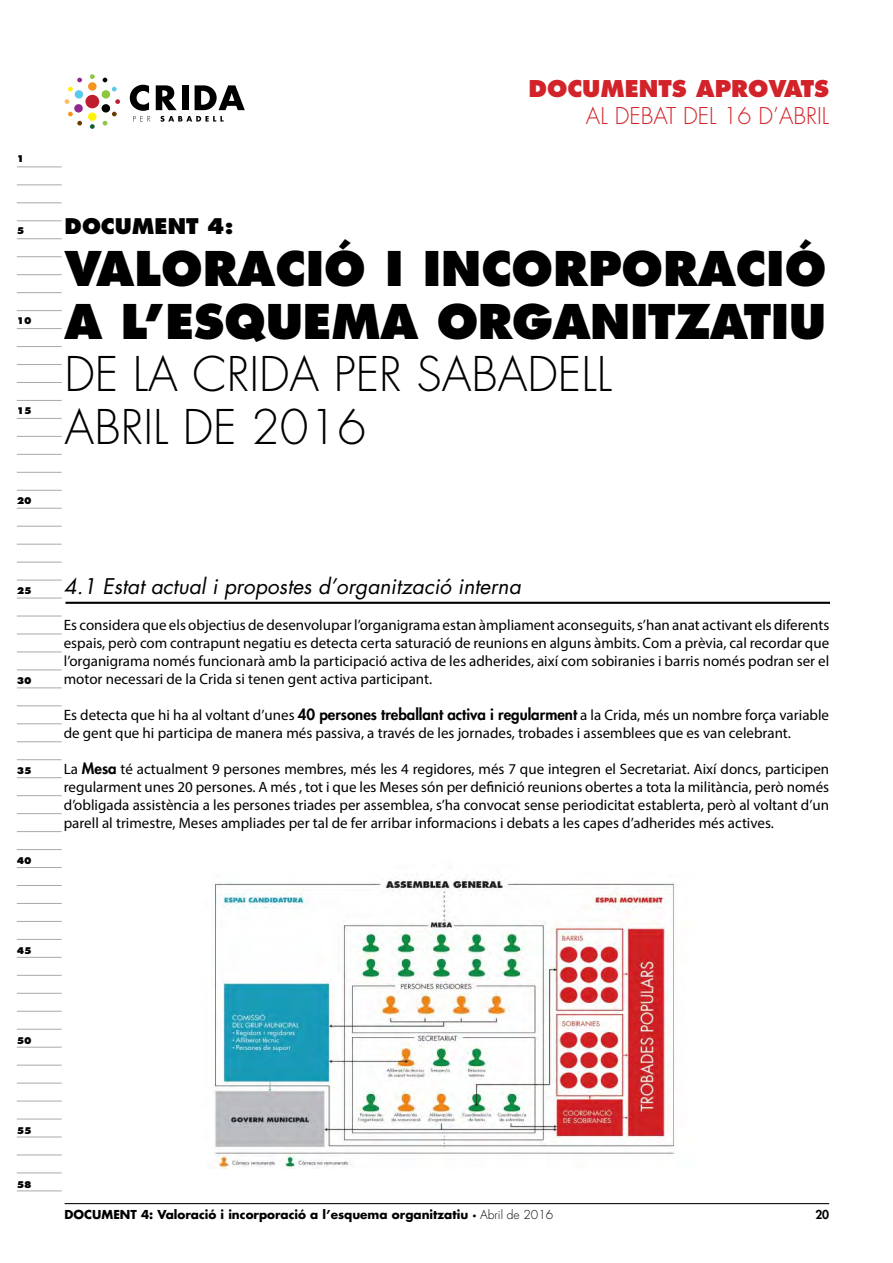
<style>
.page{position:relative;width:893px;height:1263px;background:#fff}
.page>*{position:absolute;margin:0;border:0;box-sizing:border-box;transform-origin:0 0}
.t1{font:800 46.5px/52.5px "Futura LT";letter-spacing:-.005em;color:#000}
.t2{font:300 46.5px/52.5px "Futura LT";color:#000}
.t3{font:300 22.5px "Futura LT";color:#d2232a}
.t4{font:800 22.5px "Futura LT";color:#d2232a}
.t5{font:italic 21px "Futura LT";color:#000}
.t6{font:800 21px "Futura LT";color:#000}
.t7{font:15px/18px "Myriad Pro";color:#000;text-align:justify}
.t8{font:700 12px "Futura LT";color:#000}
.t9{font:800 12px "Futura LT";color:#000}
.t10{font:800 9px "Futura LT";color:#000}
.s1{font-family:"Futura LT";font-weight:800}
.s2{font-weight:300}
</style>
<div class="page">
<hr style="left:17px;top:167px;width:45px;height:1px;background:#a7a9ac">
<hr style="left:17px;top:185px;width:45px;height:1px;background:#a7a9ac">
<hr style="left:17px;top:203px;width:45px;height:1px;background:#a7a9ac">
<hr style="left:17px;top:221px;width:45px;height:1px;background:#a7a9ac">
<hr style="left:17px;top:238px;width:45px;height:1px;background:#a7a9ac">
<hr style="left:17px;top:256px;width:45px;height:1px;background:#a7a9ac">
<hr style="left:17px;top:274px;width:45px;height:1px;background:#a7a9ac">
<hr style="left:17px;top:292px;width:45px;height:1px;background:#a7a9ac">
<hr style="left:17px;top:310px;width:45px;height:1px;background:#a7a9ac">
<hr style="left:17px;top:328px;width:45px;height:1px;background:#a7a9ac">
<hr style="left:17px;top:346px;width:45px;height:1px;background:#a7a9ac">
<hr style="left:17px;top:364px;width:45px;height:1px;background:#a7a9ac">
<hr style="left:17px;top:382px;width:45px;height:1px;background:#a7a9ac">
<hr style="left:17px;top:400px;width:45px;height:1px;background:#a7a9ac">
<hr style="left:17px;top:418px;width:45px;height:1px;background:#a7a9ac">
<hr style="left:17px;top:436px;width:45px;height:1px;background:#a7a9ac">
<hr style="left:17px;top:454px;width:45px;height:1px;background:#a7a9ac">
<hr style="left:17px;top:472px;width:45px;height:1px;background:#a7a9ac">
<hr style="left:17px;top:490px;width:45px;height:1px;background:#a7a9ac">
<hr style="left:17px;top:508px;width:45px;height:1px;background:#a7a9ac">
<hr style="left:17px;top:526px;width:45px;height:1px;background:#a7a9ac">
<hr style="left:17px;top:544px;width:45px;height:1px;background:#a7a9ac">
<hr style="left:17px;top:562px;width:45px;height:1px;background:#a7a9ac">
<hr style="left:17px;top:580px;width:45px;height:1px;background:#a7a9ac">
<hr style="left:17px;top:598px;width:45px;height:1px;background:#a7a9ac">
<hr style="left:17px;top:616px;width:45px;height:1px;background:#a7a9ac">
<hr style="left:17px;top:634px;width:45px;height:1px;background:#a7a9ac">
<hr style="left:17px;top:652px;width:45px;height:1px;background:#a7a9ac">
<hr style="left:17px;top:670px;width:45px;height:1px;background:#a7a9ac">
<hr style="left:17px;top:688px;width:45px;height:1px;background:#a7a9ac">
<hr style="left:17px;top:706px;width:45px;height:1px;background:#a7a9ac">
<hr style="left:17px;top:723px;width:45px;height:1px;background:#a7a9ac">
<hr style="left:17px;top:741px;width:45px;height:1px;background:#a7a9ac">
<hr style="left:17px;top:759px;width:45px;height:1px;background:#a7a9ac">
<hr style="left:17px;top:777px;width:45px;height:1px;background:#a7a9ac">
<hr style="left:17px;top:795px;width:45px;height:1px;background:#a7a9ac">
<hr style="left:17px;top:813px;width:45px;height:1px;background:#a7a9ac">
<hr style="left:17px;top:831px;width:45px;height:1px;background:#a7a9ac">
<hr style="left:17px;top:849px;width:45px;height:1px;background:#a7a9ac">
<hr style="left:17px;top:867px;width:45px;height:1px;background:#a7a9ac">
<hr style="left:17px;top:885px;width:45px;height:1px;background:#a7a9ac">
<hr style="left:17px;top:903px;width:45px;height:1px;background:#a7a9ac">
<hr style="left:17px;top:921px;width:45px;height:1px;background:#a7a9ac">
<hr style="left:17px;top:939px;width:45px;height:1px;background:#a7a9ac">
<hr style="left:17px;top:957px;width:45px;height:1px;background:#a7a9ac">
<hr style="left:17px;top:975px;width:45px;height:1px;background:#a7a9ac">
<hr style="left:17px;top:993px;width:45px;height:1px;background:#a7a9ac">
<hr style="left:17px;top:1011px;width:45px;height:1px;background:#a7a9ac">
<hr style="left:17px;top:1029px;width:45px;height:1px;background:#a7a9ac">
<hr style="left:17px;top:1047px;width:45px;height:1px;background:#a7a9ac">
<hr style="left:17px;top:1065px;width:45px;height:1px;background:#a7a9ac">
<hr style="left:17px;top:1083px;width:45px;height:1px;background:#a7a9ac">
<hr style="left:17px;top:1101px;width:45px;height:1px;background:#a7a9ac">
<hr style="left:17px;top:1119px;width:45px;height:1px;background:#a7a9ac">
<hr style="left:17px;top:1137px;width:45px;height:1px;background:#a7a9ac">
<hr style="left:17px;top:1155px;width:45px;height:1px;background:#a7a9ac">
<hr style="left:17px;top:1173px;width:45px;height:1px;background:#a7a9ac">
<hr style="left:17px;top:1190px;width:45px;height:1px;background:#a7a9ac">
<hr style="left:65px;top:1203px;width:764px;height:1px;background:#000">
<svg style="left:156px;top:85px;width:21px;height:25px"></svg>
<div style="left:182px;top:85px;width:6px;height:25px;background:#000"></div>
<svg style="left:195px;top:85px;width:50px;height:25px"></svg>
<div style="left:88px;top:82px;width:9px;height:9px;background:#f7941e;border-radius:50%"></div>
<div style="left:75px;top:90px;width:8px;height:9px;background:#5ccaea;border-radius:50%"></div>
<div style="left:102px;top:90px;width:8px;height:9px;background:#8dc63f;border-radius:50%"></div>
<div style="left:74px;top:104px;width:9px;height:9px;background:#92278f;border-radius:50%"></div>
<div style="left:102px;top:104px;width:8px;height:9px;background:#000;border-radius:50%"></div>
<div style="left:88px;top:113px;width:9px;height:8px;background:#fff200;border-radius:50%"></div>
<svg style="left:90px;top:74px;width:5px;height:5px"></svg>
<svg style="left:103px;top:78px;width:14px;height:13px"></svg>
<svg style="left:115px;top:99px;width:5px;height:5px"></svg>
<svg style="left:103px;top:112px;width:14px;height:14px"></svg>
<svg style="left:90px;top:124px;width:5px;height:5px"></svg>
<svg style="left:68px;top:112px;width:14px;height:14px"></svg>
<svg style="left:65px;top:99px;width:5px;height:5px"></svg>
<svg style="left:68px;top:78px;width:14px;height:13px"></svg>
<div style="left:85px;top:95px;width:14px;height:13px;background:#be1e2d;border-radius:50%"></div>
<svg style="left:130px;top:85px;width:20px;height:37px"></svg>
<svg style="left:160px;top:116px;width:64px;height:6px"></svg>
<hr style="left:65px;top:602px;width:765px;height:2px;background:#000">
<img style="left:214px;top:878px;width:461px;height:291px">
<p class="t10" style="left:17px;top:153px;width:9px">1</p>
<p class="t10" style="left:17px;top:225px;width:9px">5</p>
<p class="t10" style="left:17px;top:315px;width:16px">10</p>
<p class="t10" style="left:17px;top:405px;width:16px">15</p>
<p class="t10" style="left:17px;top:495px;width:16px">20</p>
<p class="t10" style="left:17px;top:585px;width:16px">25</p>
<p class="t10" style="left:17px;top:675px;width:16px">30</p>
<p class="t10" style="left:17px;top:765px;width:16px">35</p>
<p class="t10" style="left:17px;top:855px;width:16px">40</p>
<h2 class="t4" style="left:528px;top:74px;width:302px">DOCUMENTS APROVATS</h2>
<h2 class="t3" style="left:586px;top:102px;width:245px">AL DEBAT DEL 16 D’ABRIL</h2>
<h3 class="t6" style="left:65px;top:212px;width:170px">DOCUMENT 4:</h3>
<h1 class="t1" style="left:65px;top:243px;width:763px">VALORACIÓ I INCORPORACIÓ<br>A L’ESQUEMA ORGANITZATIU</h1>
<h1 class="t2" style="left:65px;top:349px;width:549px">DE LA CRIDA PER SABADELL<br>ABRIL DE 2016</h1>
<h3 class="t5" style="left:64px;top:573px;width:458px">4.1 Estat actual i propostes d’organització interna</h3>
<p class="t7" style="left:64px;top:616px;width:767px">Es considera que els objectius de desenvolupar l’organigrama estan àmpliament aconseguits, s’han anat activant els diferents espais, però com contrapunt negatiu es detecta certa saturació de reunions en alguns àmbits. Com a prèvia, cal recordar que l’organigrama només funcionarà amb la participació activa de les adherides, així com sobiranies i barris només podran ser el motor necessari de la Crida si tenen gent activa participant.</p>
<p class="t7" style="left:64px;top:706px;width:767px">Es detecta que hi ha al voltant d’unes <span class="s1">40 persones treballant activa i regularment</span> a la Crida, més un nombre força variable de gent que hi participa de manera més passiva, a través de les jornades, trobades i assemblees que es van celebrant.</p>
<p class="t7" style="left:64px;top:760px;width:767px">La <span class="s1">Mesa</span> té actualment 9 persones membres, més les 4 regidores, més 7 que integren el Secretariat. Així doncs, participen regularment unes 20 persones. A més , tot i que les Meses són per definició reunions obertes a tota la militància, però només d’obligada assistència a les persones triades per assemblea, s’ha convocat sense periodicitat establerta, però al voltant d’un parell al trimestre, Meses ampliades per tal de fer arribar informacions i debats a les capes d’adherides més actives.</p>
<p class="t10" style="left:17px;top:945px;width:16px">45</p>
<p class="t10" style="left:17px;top:1035px;width:16px">50</p>
<p class="t10" style="left:17px;top:1125px;width:16px">55</p>
<p class="t10" style="left:17px;top:1179px;width:16px">58</p>
<p class="t8" style="left:65px;top:1207px;width:490px">DOCUMENT 4: Valoració i incorporació a l’esquema organitzatiu · <span class="s2">Abril de 2016</span></p>
<p class="t9" style="left:815px;top:1207px;width:15px">20</p>
</div>
